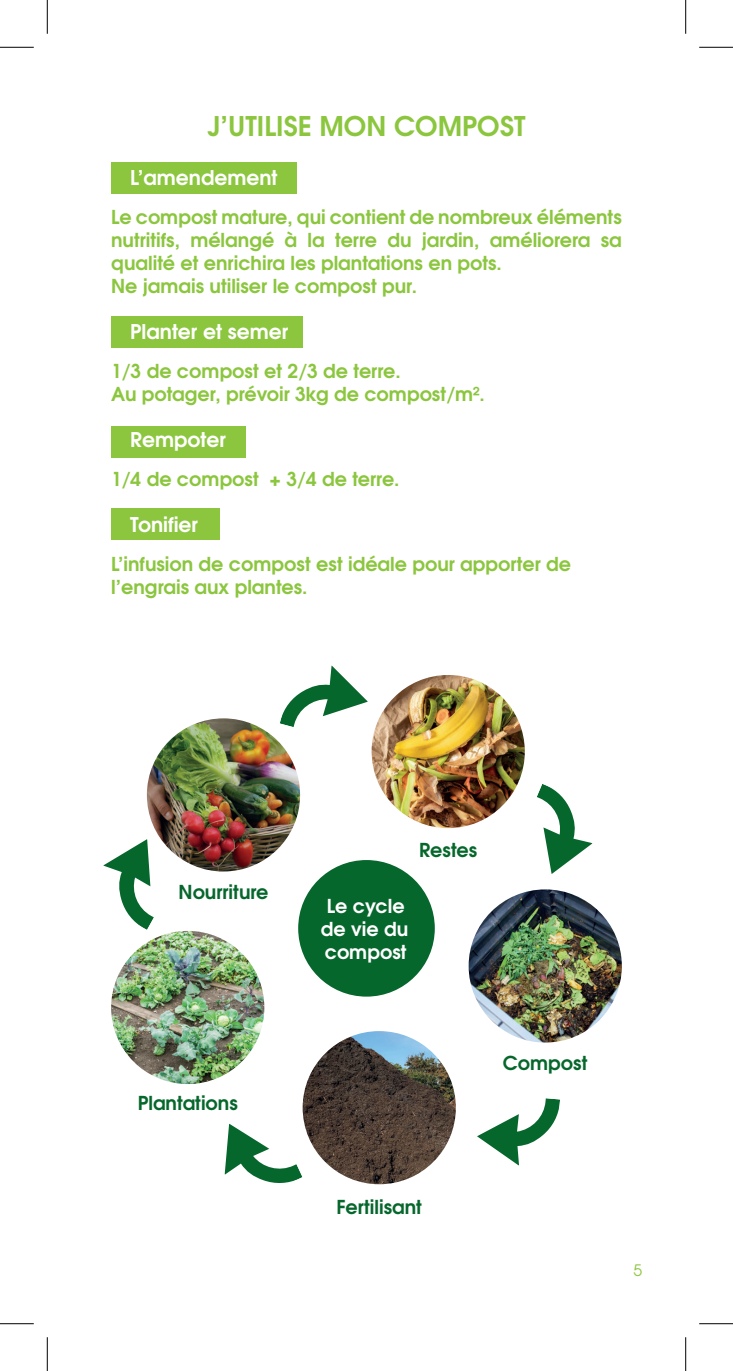
<style>
.page{position:relative;width:733px;height:1371px;background:#fff}
.page>*{position:absolute;margin:0;border:0;box-sizing:border-box;transform-origin:0 0}
.t1{font:700 27px "Te X Gyre Adventor";color:#8bc63e}
.t2{font:700 20.25px "Te X Gyre Adventor";color:#fff}
.t3{font:700 19.12px/22.9px "Te X Gyre Adventor";color:#8bc63e}
.t4{font:700 19.12px "Te X Gyre Adventor";color:#06672c}
.t5{font:700 19.12px/22.9px "Te X Gyre Adventor";color:#fff;text-align:center}
.t6{font:15.75px "Te X Gyre Adventor";color:#8bc63e}
</style>
<div class="page">
<div style="left:111px;top:162px;width:185px;height:32px;background:#8bc63e"></div>
<div style="left:111px;top:315px;width:191px;height:32px;background:#8bc63e"></div>
<div style="left:111px;top:508px;width:108px;height:32px;background:#8bc63e"></div>
<div style="left:111px;top:425px;width:134px;height:32px;background:#8bc63e"></div>
<div style="left:298px;top:859px;width:136px;height:137px;background:#06672c;border-radius:50%"></div>
<img style="left:147px;top:718px;width:153px;height:153px;border-radius:77px">
<img style="left:302px;top:1030px;width:153px;height:153px;border-radius:77px">
<img style="left:371px;top:675px;width:153px;height:153px;border-radius:77px">
<img style="left:468px;top:889px;width:153px;height:153px;border-radius:77px">
<img style="left:111px;top:930px;width:153px;height:153px;border-radius:77px">
<svg style="left:280px;top:665px;width:88px;height:62px"></svg>
<svg style="left:537px;top:784px;width:55px;height:90px"></svg>
<svg style="left:477px;top:1098px;width:83px;height:67px"></svg>
<svg style="left:224px;top:1123px;width:78px;height:60px"></svg>
<svg style="left:103px;top:839px;width:51px;height:90px"></svg>
<hr style="left:0;top:47px;width:34px;height:1px;background:#000">
<hr style="left:699px;top:47px;width:33px;height:1px;background:#000">
<hr style="left:0;top:1322px;width:34px;height:1px;background:#000">
<hr style="left:699px;top:1322px;width:33px;height:1px;background:#000">
<hr style="left:47px;top:0;width:1px;height:34px;background:#000">
<hr style="left:47px;top:1336px;width:1px;height:34px;background:#000">
<hr style="left:685px;top:0;width:1px;height:34px;background:#000">
<hr style="left:685px;top:1336px;width:1px;height:34px;background:#000">
<h1 class="t1" style="left:207px;top:103px;width:319px">J’UTILISE MON COMPOST</h1>
<p class="t2" style="left:130px;top:160px;width:149px">L’amendement</p>
<p class="t3" style="left:111px;top:203px;width:512px">Le compost mature, qui contient de nombreux éléments nutritifs, mélangé à la terre du jardin, améliorera sa qualité et enrichira les plantations en pots.<br>Ne jamais utiliser le compost pur.</p>
<p class="t2" style="left:130px;top:314px;width:159px">Planter et semer</p>
<p class="t3" style="left:111px;top:357px;width:375px">1/3 de compost et 2/3 de terre.<br>Au potager, prévoir 3kg de compost/m².</p>
<p class="t2" style="left:130px;top:422px;width:97px">Rempoter</p>
<p class="t3" style="left:111px;top:465px;width:290px">1/4 de compost + 3/4 de terre.</p>
<p class="t2" style="left:130px;top:507px;width:69px">Tonifier</p>
<p class="t3" style="left:111px;top:550px;width:461px">L’infusion de compost est idéale pour apporter de l’engrais aux plantes.</p>
<p class="t4" style="left:178px;top:875px;width:91px">Nourriture</p>
<p class="t4" style="left:138px;top:1086px;width:102px">Plantations</p>
<p class="t4" style="left:419px;top:832px;width:60px">Restes</p>
<p class="t5" style="left:321px;top:892px;width:89px">Le cycle de vie du compost</p>
<p class="t4" style="left:502px;top:1045px;width:86px">Compost</p>
<p class="t4" style="left:336px;top:1190px;width:87px">Fertilisant</p>
<p class="t6" style="left:633px;top:1257px;width:10px">5</p>
</div>
